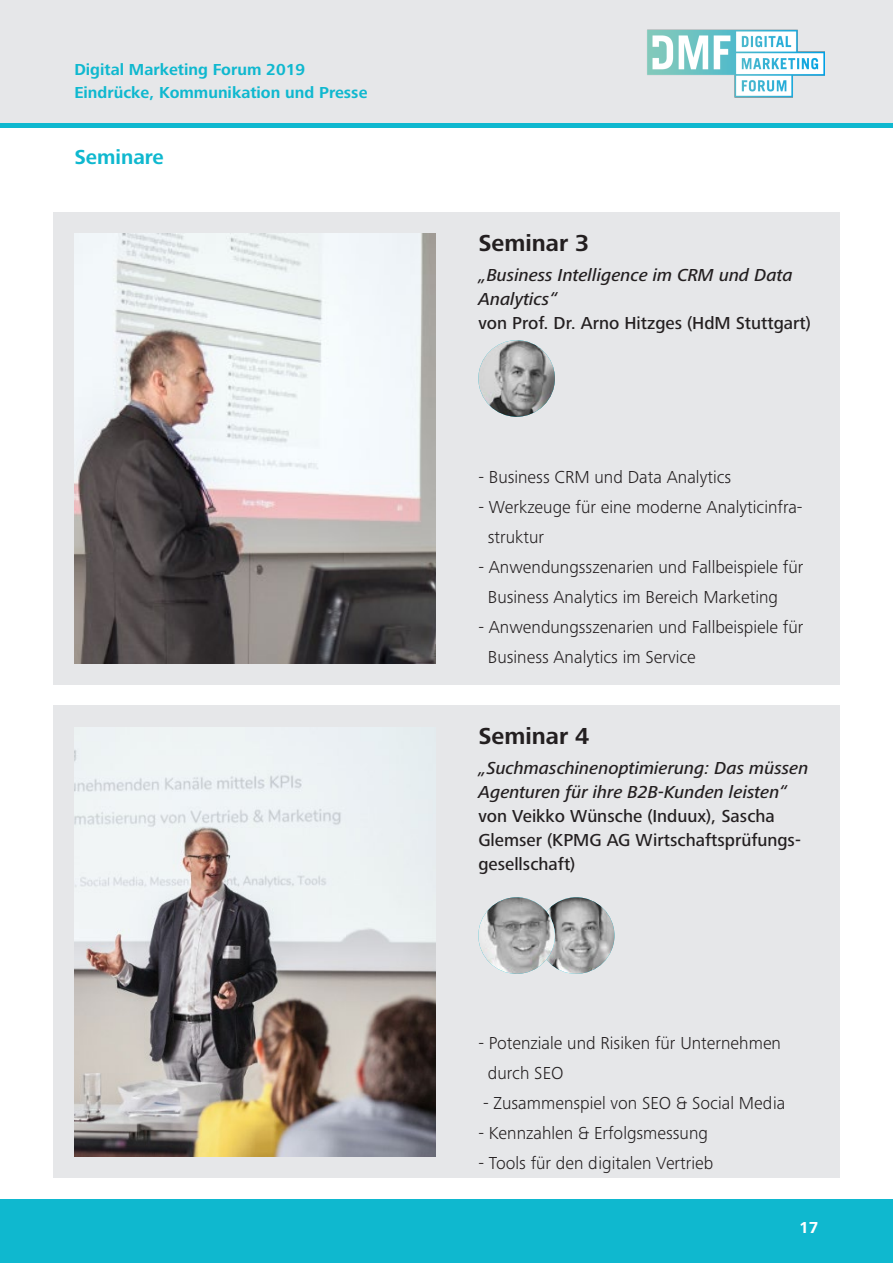
<style>
.page{position:relative;width:893px;height:1263px;background:#fff}
.page>*{position:absolute;margin:0;border:0;box-sizing:border-box;transform-origin:0 0}
.t1{font:700 24px "Hd M Frutiger Next Pro";color:#231f20}
.t2{font:700 21px "Hd M Frutiger Next Pro";color:#0fb8cf}
.t3{font:300 18px/30px "Hd M Frutiger Next Pro";color:#231f20}
.t4{font:500 18px/24px "Hd M Frutiger Next Pro";color:#231f20}
.t5{font:italic 500 18px/24px "Hd M Frutiger Next Pro";color:#231f20}
.t6{font:700 16.5px/22.5px "Hd M Frutiger Next Pro";color:#0fb8cf}
.t7{font:700 16.5px "Hd M Frutiger Next Pro";color:#fff}
</style>
<div class="page">
<div style="left:0;top:0;width:893px;height:123px;background:#e6e7e9"></div>
<div style="left:0;top:123px;width:893px;height:5px;background:#0fb8cf"></div>
<div style="left:0;top:1199px;width:893px;height:64px;background:#0fb8cf"></div>
<div style="left:53px;top:213px;width:787px;height:472px;background:#e6e7e9"></div>
<div style="left:53px;top:706px;width:787px;height:472px;background:#e6e7e9"></div>
<img style="left:647px;top:29px;width:178px;height:69px">
<img style="left:74px;top:234px;width:362px;height:429px">
<img style="left:74px;top:727px;width:362px;height:430px">
<img style="left:478px;top:340px;width:77px;height:77px;border-radius:38px">
<img style="left:538px;top:897px;width:76px;height:77px;border-radius:38px">
<img style="left:478px;top:897px;width:77px;height:77px;border-radius:38px">
<p class="t6" style="left:74px;top:59px;width:295px">Digital Marketing Forum 2019<br>Eindrücke, Kommunikation und Presse</p>
<p class="t2" style="left:74px;top:145px;width:91px">Seminare</p>
<h1 class="t1" style="left:478px;top:229px;width:113px">Seminar 3</h1>
<p class="t5" style="left:478px;top:263px;width:316px">„Business Intelligence im CRM und Data<br>Analytics“</p>
<p class="t4" style="left:478px;top:311px;width:334px">von Prof. Dr. Arno Hitzges (HdM Stuttgart)</p>
<p class="t3" style="left:478px;top:462px;width:254px">- Business CRM und Data Analytics</p>
<p class="t3" style="left:488px;top:492px;width:316px;text-indent:-10px">- Werkzeuge für eine moderne Analyticinfra&shy;struktur</p>
<p class="t3" style="left:488px;top:552px;width:317px;text-indent:-10px">- Anwendungsszenarien und Fallbeispiele für<br>Business Analytics im Bereich Marketing</p>
<p class="t3" style="left:488px;top:612px;width:317px;text-indent:-10px">- Anwendungsszenarien und Fallbeispiele für<br>Business Analytics im Service</p>
<h1 class="t1" style="left:478px;top:723px;width:113px">Seminar 4</h1>
<p class="t5" style="left:478px;top:756px;width:331px">„Suchmaschinenoptimierung: Das müssen<br>Agenturen für ihre B2B-Kunden leisten“</p>
<p class="t4" style="left:478px;top:804px;width:324px">von Veikko Wünsche (Induux), Sascha<br>Glemser (KPMG AG Wirtschaftsprüfungs&shy;gesellschaft)</p>
<p class="t3" style="left:488px;top:1028px;width:295px;text-indent:-10px">- Potenziale und Risiken für Unternehmen durch SEO</p>
<p class="t3" style="left:483px;top:1088px;width:304px">- Zusammenspiel von SEO &amp; Social Media</p>
<p class="t3" style="left:478px;top:1118px;width:231px">- Kennzahlen &amp; Erfolgsmessung</p>
<p class="t3" style="left:478px;top:1148px;width:236px">- Tools für den digitalen Vertrieb</p>
<p class="t7" style="left:799px;top:1218px;width:21px">17</p>
</div>
